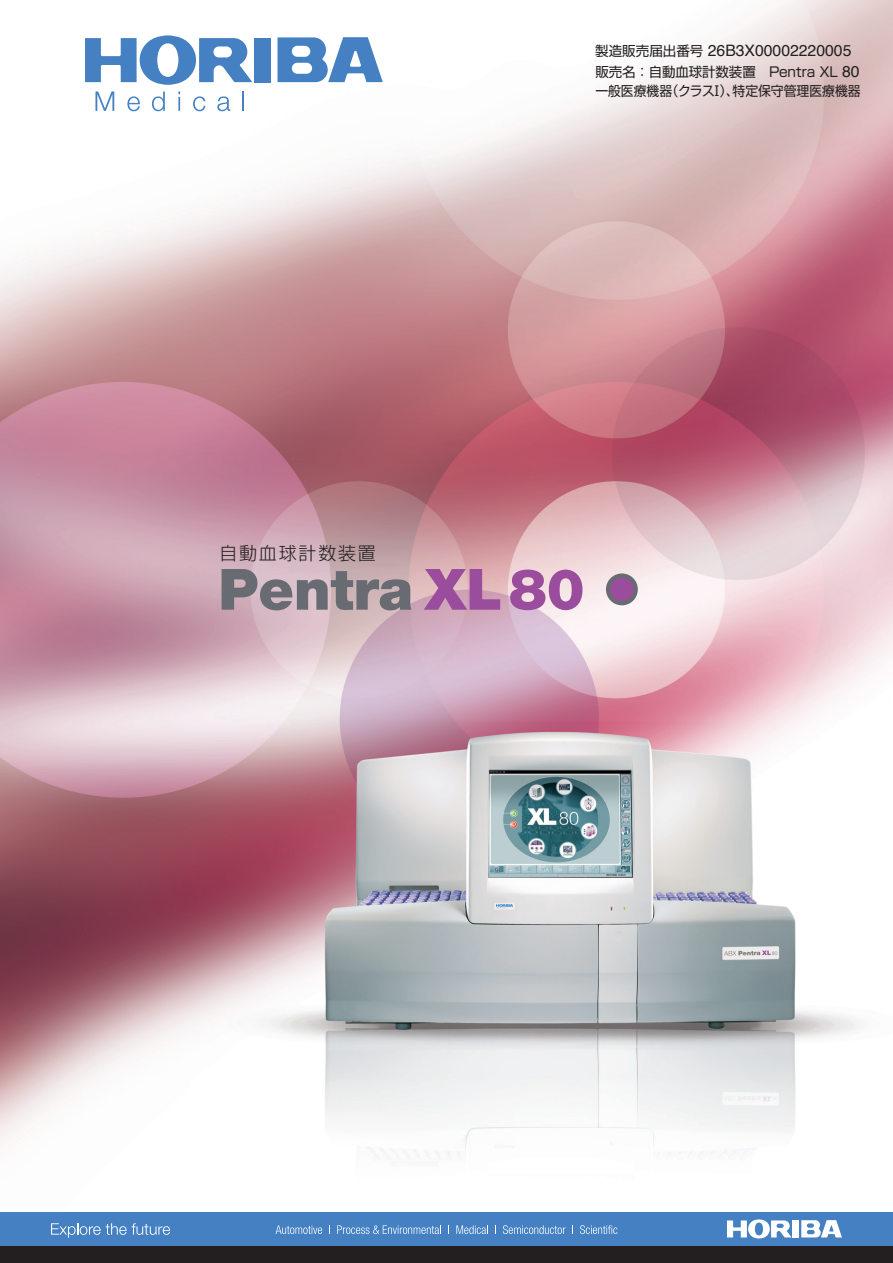
<style>
.page{position:relative;width:893px;height:1263px;background:#fff}
.page>*{position:absolute;margin:0;border:0;box-sizing:border-box;transform-origin:0 0}
.t1{font:900 57px "Helvetica Neue LT Std";letter-spacing:-.005em;color:#696b73}
.t2{font:18px "Shin Go Pro Light 90 pv RKSJ H";letter-spacing:.1em;color:#231f20}
.t3{font:15.75px "Helvetica";color:#231f20}
.t4{font:13.5px/19.4px "Shin Go Pro Regular 90 pv RKSJ H";letter-spacing:-.01em;color:#231f20}
.s1{font-family:"Shin Go Pro Regular 90 pv RKSJ H";font-size:13.5px}
.s2{font-family:"Helvetica";font-size:15.75px}
.s3{color:#9a4c9d}
</style>
<div class="page">
<img style="left:0;top:0;width:893px;height:1159px">
<div style="left:0;top:1212px;width:893px;height:51px;background:#4480c2"></div>
<div style="left:0;top:1246px;width:893px;height:17px;background:#231f20"></div>
<div style="left:792px;top:1220px;width:7px;height:17px;background:#fff"></div>
<svg style="left:801px;top:1220px;width:41px;height:17px"></svg>
<svg style="left:727px;top:1219px;width:65px;height:19px"></svg>
<svg style="left:51px;top:1223px;width:119px;height:15px"></svg>
<svg style="left:276px;top:1225px;width:46px;height:9px"></svg>
<svg style="left:337px;top:1225px;width:104px;height:9px"></svg>
<svg style="left:456px;top:1225px;width:32px;height:9px"></svg>
<svg style="left:503px;top:1225px;width:63px;height:9px"></svg>
<svg style="left:580px;top:1225px;width:37px;height:9px"></svg>
<div style="left:606px;top:573px;width:32px;height:32px;background:#696b73;border-radius:50%"></div>
<div style="left:610px;top:578px;width:24px;height:23px;background:#9a4c9d;border-radius:50%"></div>
<div style="left:255px;top:38px;width:16px;height:44px;background:#4480c2"></div>
<svg style="left:277px;top:37px;width:106px;height:45px"></svg>
<svg style="left:85px;top:35px;width:167px;height:50px"></svg>
<svg style="left:95px;top:91px;width:19px;height:20px"></svg>
<svg style="left:127px;top:96px;width:13px;height:15px"></svg>
<svg style="left:152px;top:91px;width:13px;height:20px"></svg>
<svg style="left:178px;top:91px;width:2px;height:20px"></svg>
<svg style="left:193px;top:96px;width:12px;height:15px"></svg>
<svg style="left:217px;top:96px;width:13px;height:15px"></svg>
<svg style="left:243px;top:91px;width:1px;height:20px"></svg>
<p class="t3" style="left:595px;top:44px;width:258px"><span class="s1">製造販売届出番号</span> 26B3X00002220005</p>
<p class="t4" style="left:595px;top:64px;width:267px">販売名：自動血球計数装置　Pentra XL <span class="s2">80</span>一般医療機器（クラスⅠ）、特定保守管理医療機器</p>
<h2 class="t2" style="left:219px;top:547px;width:158px">自動血球計数装置</h2>
<h1 class="t1" style="left:218px;top:557px;width:368px">Pentra <span class="s3">XL80</span></h1>
</div>
